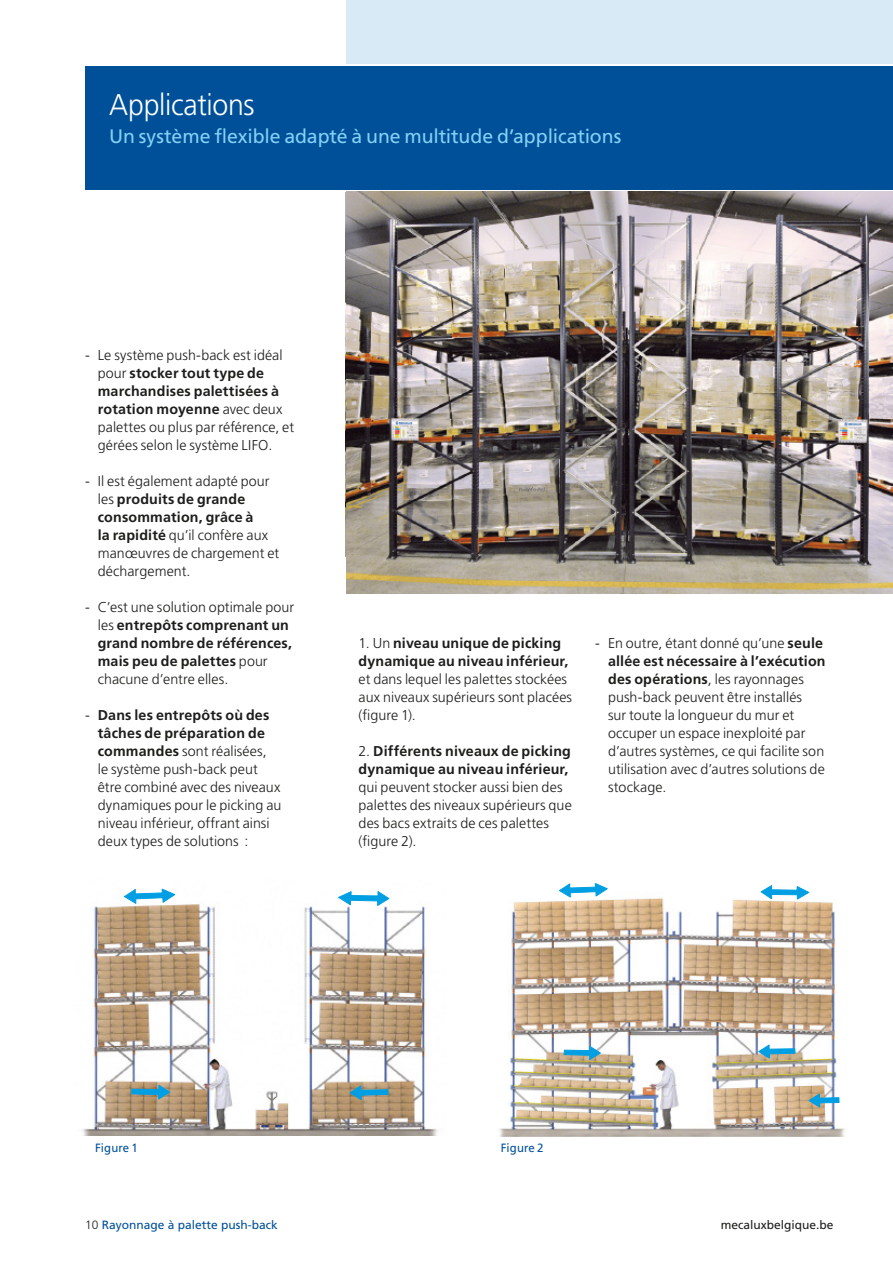
<style>
.page{position:relative;width:893px;height:1263px;background:#fff}
.page>*{position:absolute;margin:0;border:0;box-sizing:border-box;transform-origin:0 0}
.t1{font:300 30px "Frutiger LT Std";letter-spacing:-.01em;color:#fff;scale:.95 1}
.t2{font:19.5px "Frutiger LT Std";letter-spacing:-.005em;color:#84d0f5}
.t3{font:300 14.25px/18px "Frutiger LT Std";letter-spacing:.005em;color:#1d1d1b}
.t4{font:700 14.25px/18px "Frutiger LT Std";letter-spacing:.01em;color:#1d1d1b}
.t5{font:12px "Frutiger LT Std";color:#005099}
.t6{font:12px "Frutiger LT Std";color:#1d1d1b}
.t7{font:12px "Frutiger LT Std";color:#005099;scale:.95 1}
.s1{font-weight:700}
.s2{font-weight:300}
.s3{font-weight:300;color:#1d1d1b}
</style>
<div class="page">
<div style="left:85px;top:67px;width:808px;height:123px;background:#005099"></div>
<img style="left:82px;top:902px;width:356px;height:234px">
<svg style="left:336px;top:891px;width:56px;height:16px"></svg>
<svg style="left:122px;top:888px;width:56px;height:17px"></svg>
<svg style="left:129px;top:1084px;width:44px;height:17px"></svg>
<svg style="left:347px;top:1084px;width:44px;height:17px"></svg>
<img style="left:499px;top:898px;width:346px;height:239px">
<svg style="left:557px;top:883px;width:53px;height:16px"></svg>
<svg style="left:758px;top:885px;width:54px;height:17px"></svg>
<svg style="left:562px;top:1045px;width:41px;height:16px"></svg>
<svg style="left:756px;top:1044px;width:41px;height:16px"></svg>
<svg style="left:806px;top:1093px;width:35px;height:16px"></svg>
<img style="left:346px;top:191px;width:547px;height:403px">
<div style="left:347px;top:0;width:546px;height:64px;background:#d8eaf5"></div>
<h1 class="t1" style="left:109px;top:87px;width:154px">Applications</h1>
<h2 class="t2" style="left:109px;top:125px;width:514px">Un système flexible adapté à une multitude d’applications</h2>
<p class="t3" style="left:98px;top:346px;width:198px;text-indent:-13px">- Le système push-back est idéal pour <span class="s1">stocker tout type de marchandises palettisées à rotation moyenne</span> avec deux palettes ou plus par référence, et gérées selon le système LIFO.</p>
<p class="t3" style="left:98px;top:472px;width:183px;text-indent:-13px">- Il est également adapté pour les <span class="s1">produits de grande consommation, grâce à<br>la rapidité</span> qu’il confère aux manœuvres de chargement et déchargement.</p>
<p class="t4" style="left:98px;top:598px;width:198px;text-indent:-13px"><span class="s2">- C’est une solution optimale pour les</span> entrepôts comprenant un grand nombre de références, mais peu de palettes <span class="s2">pour chacune d’entre elles.</span></p>
<p class="t3" style="left:98px;top:706px;width:185px;text-indent:-13px">- <span class="s1">Dans les entrepôts où des tâches de préparation de commandes</span> sont réalisées,<br>le système push-back peut être combiné avec des niveaux dynamiques pour le picking au niveau inférieur, offrant ainsi deux types de solutions :</p>
<p class="t4" style="left:359px;top:634px;width:211px"><span class="s2">1. Un</span> niveau unique de picking dynamique au niveau inférieur,</p>
<p class="t3" style="left:359px;top:670px;width:215px">et dans lequel les palettes stockées aux niveaux supérieurs sont placées (figure 1).</p>
<p class="t4" style="left:359px;top:742px;width:214px"><span class="s2">2.</span> Différents niveaux de picking dynamique au niveau inférieur,</p>
<p class="t3" style="left:359px;top:778px;width:215px">qui peuvent stocker aussi bien des palettes des niveaux supérieurs que des bacs extraits de ces palettes (figure 2).</p>
<p class="t3" style="left:608px;top:634px;width:219px;text-indent:-13px">- En outre, étant donné qu’une <span class="s1">seule allée est nécessaire à l’exécution des opérations</span>, les rayonnages push-back peuvent être installés<br>sur toute la longueur du mur et occuper un espace inexploité par d’autres systèmes, ce qui facilite son utilisation avec d’autres solutions de stockage.</p>
<p class="t7" style="left:95px;top:1140px;width:46px">Figure 1</p>
<p class="t7" style="left:501px;top:1140px;width:46px">Figure 2</p>
<p class="t5" style="left:85px;top:1218px;width:194px"><span class="s3">10</span> Rayonnage à palette push-back</p>
<p class="t6" style="left:721px;top:1218px;width:114px">mecaluxbelgique.be</p>
</div>
